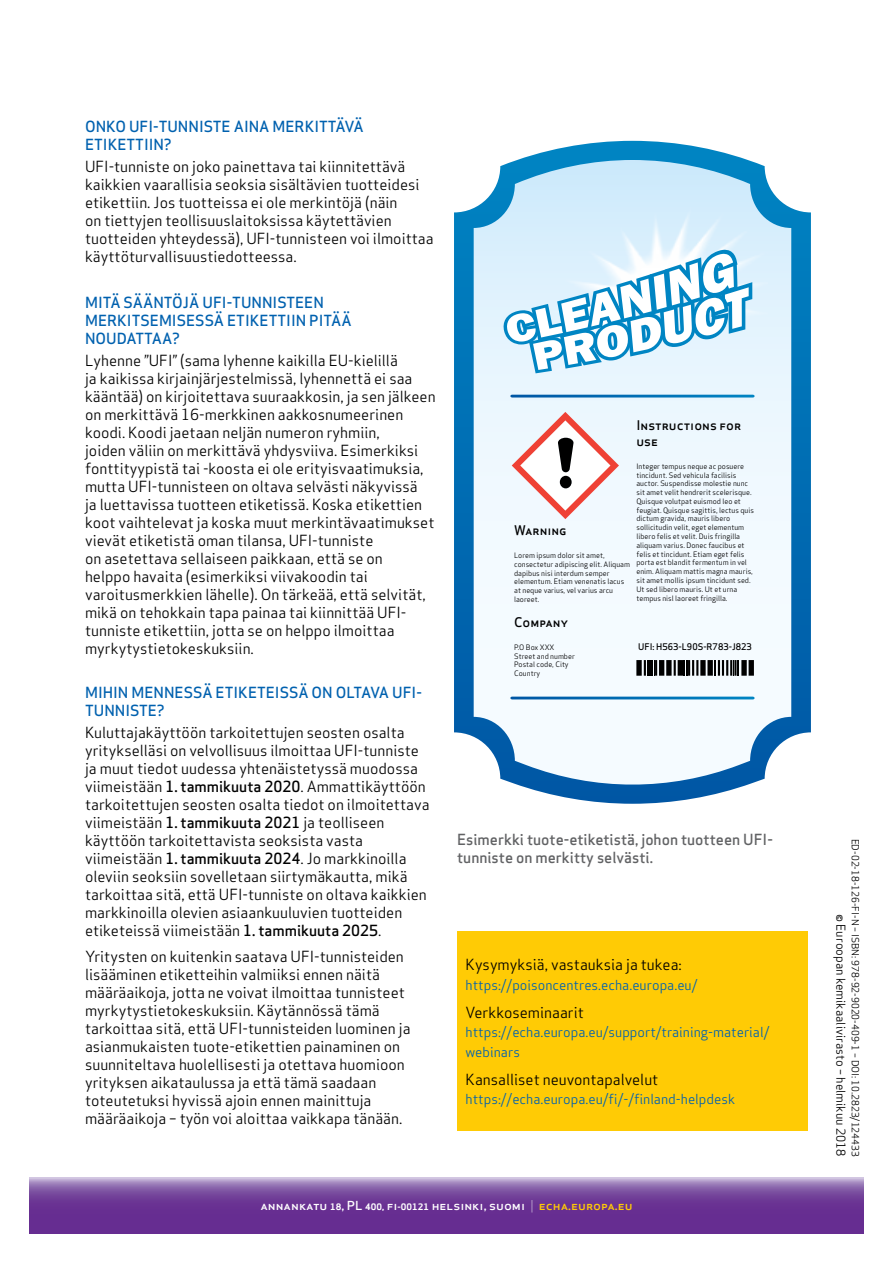
<style>
.page{position:relative;width:893px;height:1263px;background:#fff}
.page>*{position:absolute;margin:0;border:0;box-sizing:border-box;transform-origin:0 0}
.t1{font:15px/18px "Apex Sans";color:#000}
.t2{font:500 15px/18px "Apex Sans";color:#0061af}
.t3{font:500 15px/18px "Apex Sans";color:#616264}
.t4{font:13.5px/19.5px "Apex Sans";color:#0061af}
.t5{font:500 13.05px/15.6px "Apex Sans";color:#000}
.t6{font:500 12.15px "Apex Sans";color:#fff;scale:1.08 1}
.t7{font:12px "Apex Sans";color:#000}
.t8{font:9.75px "Apex Sans";color:#000}
.t9{font:500 9px "Apex Sans";color:#000}
.t10{font:7.35px/8.9px "Apex Sans";color:#000}
.s1{font-weight:500}
.s2{font-weight:700;font-size:8.7px}
.s3{font-weight:700;font-size:8.25px}
.s4{font-weight:300}
.s5{color:#ffcb05}
</style>
<div class="page">
<svg style="left:30px;top:1178px;width:833px;height:55px;background:#76469d"></svg>
<div style="left:457px;top:932px;width:351px;height:199px;background:#ffcb05"></div>
<svg style="left:454px;top:141px;width:357px;height:663px"></svg>
<svg style="left:474px;top:160px;width:317px;height:631px"></svg>
<svg style="left:512px;top:412px;width:107px;height:107px"></svg>
<div style="left:560px;top:476px;width:12px;height:12px;background:#000;border-radius:50%"></div>
<div style="left:741px;top:660px;width:6px;height:16px;background:#000"></div>
<svg style="left:748px;top:660px;width:6px;height:16px"></svg>
<svg style="left:636px;top:660px;width:104px;height:16px"></svg>
<hr style="left:512px;top:395px;width:241px;height:2px;background:#fff">
<hr style="left:512px;top:697px;width:241px;height:2px;background:#fff">
<img style="left:551px;top:207px;width:216px;height:166px">
<svg style="left:503px;top:250px;width:249px;height:123px"></svg>
<p class="t2" style="left:85px;top:116px;width:280px">ONKO UFI-TUNNISTE AINA MERKITTÄVÄ<br>ETIKETTIIN?</p>
<p class="t1" style="left:85px;top:156px;width:350px">UFI-tunniste on joko painettava tai kiinnitettävä kaikkien vaarallisia seoksia sisältävien tuotteidesi etikettiin. Jos tuotteissa ei ole merkintöjä (näin<br>on tiettyjen teollisuuslaitoksissa käytettävien tuotteiden yhteydessä), UFI-tunnisteen voi ilmoittaa käyttöturvallisuustiedotteessa.</p>
<p class="t2" style="left:85px;top:291px;width:268px">MITÄ SÄÄNTÖJÄ UFI-TUNNISTEEN<br>MERKITSEMISESSÄ ETIKETTIIN PITÄÄ<br>NOUDATTAA?</p>
<p class="t1" style="left:85px;top:350px;width:352px">Lyhenne ”UFI” (sama lyhenne kaikilla EU-kielillä<br>ja kaikissa kirjainjärjestelmissä, lyhennettä ei saa kääntää) on kirjoitettava suuraakkosin, ja sen jälkeen on merkittävä 16-merkkinen aakkosnumeerinen koodi. Koodi jaetaan neljän numeron ryhmiin,<br>joiden väliin on merkittävä yhdysviiva. Esimerkiksi fonttityypistä tai -koosta ei ole erityisvaatimuksia, mutta UFI-tunnisteen on oltava selvästi näkyvissä<br>ja luettavissa tuotteen etiketissä. Koska etikettien koot vaihtelevat ja koska muut merkintävaatimukset vievät etiketistä oman tilansa, UFI-tunniste<br>on asetettava sellaiseen paikkaan, että se on<br>helppo havaita (esimerkiksi viivakoodin tai varoitusmerkkien lähelle). On tärkeää, että selvität, mikä on tehokkain tapa painaa tai kiinnittää UFI&shy;tunniste etikettiin, jotta se on helppo ilmoittaa myrkytystietokeskuksiin.</p>
<p class="t2" style="left:85px;top:681px;width:338px">MIHIN MENNESSÄ ETIKETEISSÄ ON OLTAVA UFI-<br>TUNNISTE?</p>
<p class="t1" style="left:85px;top:722px;width:346px">Kuluttajakäyttöön tarkoitettujen seosten osalta yritykselläsi on velvollisuus ilmoittaa UFI-tunniste ja muut tiedot uudessa yhtenäistetyssä muodossa viimeistään <span class="s1">1. tammikuuta 2020</span>. Ammattikäyttöön tarkoitettujen seosten osalta tiedot on ilmoitettava viimeistään <span class="s1">1. tammikuuta 2021</span> ja teolliseen käyttöön tarkoitettavista seoksista vasta viimeistään <span class="s1">1. tammikuuta 2024</span>. Jo markkinoilla oleviin seoksiin sovelletaan siirtymäkautta, mikä tarkoittaa sitä, että UFI-tunniste on oltava kaikkien markkinoilla olevien asiaankuuluvien tuotteiden etiketeissä viimeistään <span class="s1">1. tammikuuta 2025</span>.</p>
<p class="t1" style="left:85px;top:946px;width:327px">Yritysten on kuitenkin saatava UFI-tunnisteiden lisääminen etiketteihin valmiiksi ennen näitä määräaikoja, jotta ne voivat ilmoittaa tunnisteet myrkytystietokeskuksiin. Käytännössä tämä tarkoittaa sitä, että UFI-tunnisteiden luominen ja asianmukaisten tuote-etikettien painaminen on suunniteltava huolellisesti ja otettava huomioon yrityksen aikataulussa ja että tämä saadaan toteutetuksi hyvissä ajoin ennen mainittuja määräaikoja – työn voi aloittaa vaikkapa tänään.</p>
<p class="t5" style="left:636px;top:416px;width:106px">Instructions for use</p>
<p class="t10" style="left:636px;top:461px;width:119px">Integer tempus neque ac posuere tincidunt. Sed vehicula facilisis auctor. Suspendisse molestie nunc sit amet velit hendrerit scelerisque.<br>Quisque volutpat euismod leo et feugiat. Quisque sagittis, lectus quis dictum gravida, mauris libero sollicitudin velit, eget elementum libero felis et velit. Duis fringilla aliquam varius. Donec faucibus et felis et tincidunt. Etiam eget felis porta est blandit fermentum in vel enim. Aliquam mattis magna mauris, sit amet mollis ipsum tincidunt sed.<br>Ut sed libero mauris. Ut et urna tempus nisl laoreet fringilla.</p>
<p class="t5" style="left:514px;top:521px;width:54px">Warning</p>
<p class="t10" style="left:514px;top:550px;width:117px">Lorem ipsum dolor sit amet, consectetur adipiscing elit. Aliquam dapibus nisi interdum semper elementum. Etiam venenatis lacus at neque varius, vel varius arcu laoreet.</p>
<p class="t5" style="left:514px;top:613px;width:56px">Company</p>
<p class="t10" style="left:514px;top:642px;width:62px">P.O Box XXX<br>Street and number<br>Postal code, City<br>Country</p>
<p class="t9" style="left:638px;top:638px;width:115px">UFI: H563-L90S-R783-J823</p>
<p class="t3" style="left:457px;top:829px;width:317px">Esimerkki tuote-etiketistä, johon tuotteen UFI&shy;tunniste on merkitty selvästi.</p>
<p class="t8" style="left:863px;top:838px;width:320px;rotate:90deg">ED-02-18-126-FI-N – ISBN: 978-92-9020-409-1 – DOI: 10.2823/124433</p>
<p class="t7" style="left:851px;top:914px;width:244px;rotate:90deg">© Euroopan kemikaalivirasto – helmikuu 2018</p>
<p class="t1" style="left:466px;top:954px;width:218px">Kysymyksiä, vastauksia ja tukea:</p>
<p class="t4" style="left:466px;top:973px;width:233px">https://poisoncentres.echa.europa.eu/</p>
<p class="t1" style="left:466px;top:1001px;width:120px">Verkkoseminaarit</p>
<p class="t4" style="left:466px;top:1021px;width:305px">https://echa.europa.eu/support/training-material/ webinars</p>
<p class="t1" style="left:466px;top:1068px;width:194px">Kansalliset neuvontapalvelut</p>
<p class="t4" style="left:466px;top:1088px;width:271px">https://echa.europa.eu/fi/-/finland-helpdesk</p>
<p class="t6" style="left:260px;top:1195px;width:346px">annankatu <span class="s2">18</span>, PL <span class="s2">400,</span> fi<span class="s3">-</span><span class="s2">00121</span> helsinki, suomi <span class="s4">|</span> <span class="s5">echa.europa.eu</span></p>
</div>
